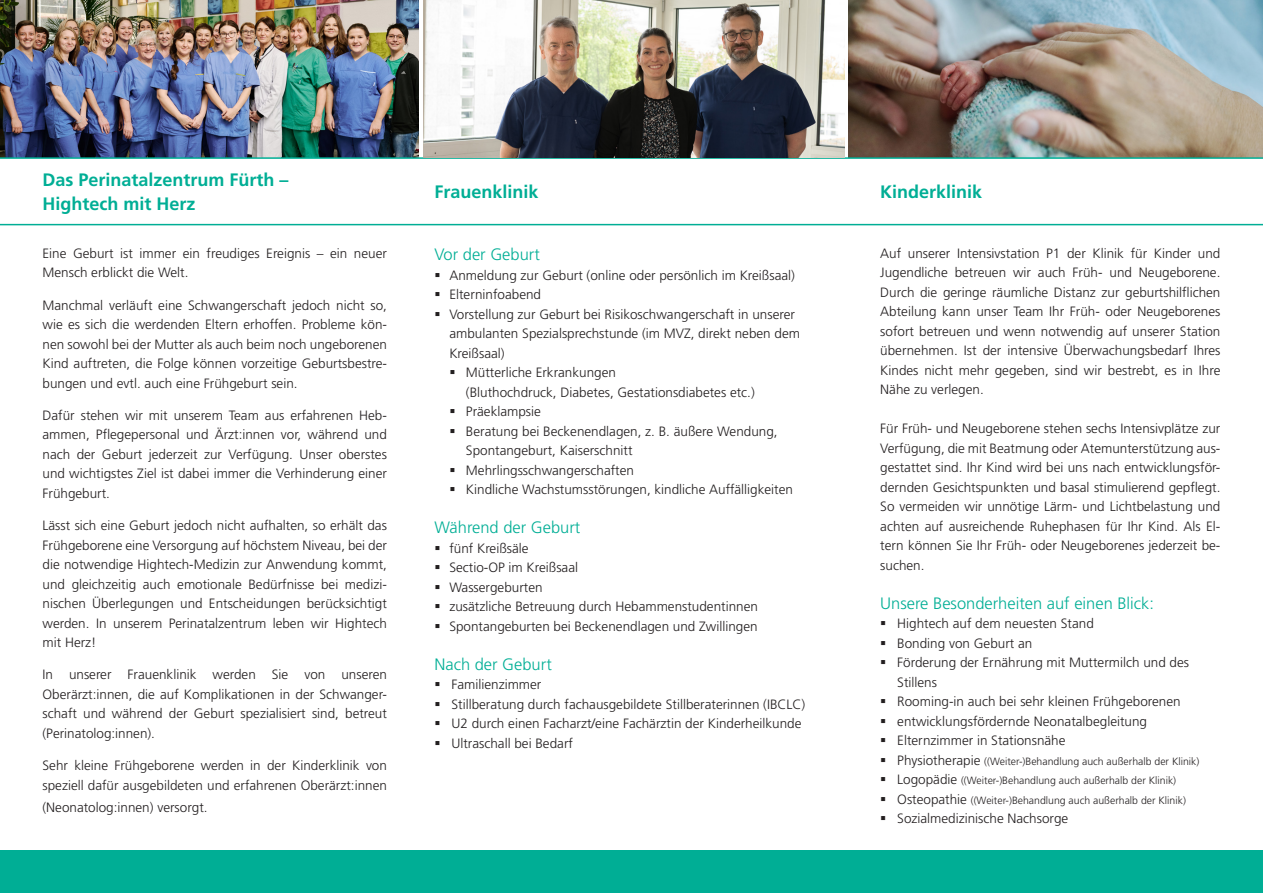
<style>
.page{position:relative;width:1263px;height:893px;background:#fff}
.page>*{position:absolute;margin:0;border:0;box-sizing:border-box;transform-origin:0 0}
.t1{font:700 18px "Frutiger LT Std";color:#00ae95}
.t2{font:300 16.5px "Frutiger LT Std";color:#00ae95}
.t3{font:300 13.5px/19.5px "Frutiger LT Std";color:#231f20;text-align:justify}
.t4{font:300 10.5px "Frutiger LT Std";color:#231f20}
.s1{font-size:13.5px}
</style>
<div class="page">
<img style="left:0;top:0;width:419px;height:157px">
<img style="left:848px;top:0;width:415px;height:157px">
<div style="left:0;top:850px;width:1263px;height:43px;background:#00ae95"></div>
<svg style="left:0;top:157px;width:1263px;height:68px"></svg>
<img style="left:423px;top:0;width:421px;height:157px">
<p class="t1" style="left:43px;top:169px;width:248px">Das Perinatalzentrum Fürth –</p>
<p class="t1" style="left:43px;top:193px;width:155px">Hightech mit Herz</p>
<p class="t3" style="left:43px;top:244px;width:346px">Eine Geburt ist immer ein freudiges Ereignis – ein neuer<br>Mensch erblickt die Welt.</p>
<p class="t3" style="left:43px;top:295px;width:346px">Manchmal verläuft eine Schwangerschaft jedoch nicht so, wie es sich die werdenden Eltern erhoffen. Probleme kön&shy;nen sowohl bei der Mutter als auch beim noch ungeborenen Kind auftreten, die Folge können vorzeitige Geburtsbestre&shy;bungen und evtl. auch eine Frühgeburt sein.</p>
<p class="t3" style="left:43px;top:406px;width:346px">Dafür stehen wir mit unserem Team aus erfahrenen Heb&shy;ammen, Pflegepersonal und Ärzt:innen vor, während und nach der Geburt jederzeit zur Verfügung. Unser oberstes und wichtigstes Ziel ist dabei immer die Verhinderung einer Frühgeburt.</p>
<p class="t3" style="left:43px;top:516px;width:346px">Lässt sich eine Geburt jedoch nicht aufhalten, so erhält das Frühgeborene eine Versorgung auf höchstem Niveau, bei der die notwendige Hightech-Medizin zur Anwendung kommt, und gleichzeitig auch emotionale Bedürfnisse bei medizi&shy;nischen Überlegungen und Entscheidungen berücksichtigt werden. In unserem Perinatalzentrum leben wir Hightech mit Herz!</p>
<p class="t3" style="left:43px;top:665px;width:346px">In unserer Frauenklinik werden Sie von unseren Oberärzt:innen, die auf Komplikationen in der Schwanger&shy;schaft und während der Geburt spezialisiert sind, betreut (Perinatolog:innen).</p>
<p class="t3" style="left:43px;top:756px;width:346px">Sehr kleine Frühgeborene werden in der Kinderklinik von speziell dafür ausgebildeten und erfahrenen Oberärzt:innen</p>
<p class="t3" style="left:43px;top:798px;width:167px">(Neonatolog:innen) versorgt.</p>
<p class="t1" style="left:434px;top:181px;width:106px">Frauenklinik</p>
<p class="t1" style="left:880px;top:181px;width:104px">Kinderklinik</p>
<p class="t2" style="left:434px;top:245px;width:107px">Vor der Geburt</p>
<p class="t3" style="left:434px;top:265px;width:362px">▪ Anmeldung zur Geburt (online oder persönlich im Kreißsaal)</p>
<p class="t3" style="left:434px;top:285px;width:108px">▪ Elterninfoabend</p>
<p class="t3" style="left:434px;top:304px;width:362px">▪ Vorstellung zur Geburt bei Risikoschwangerschaft in unserer</p>
<p class="t3" style="left:449px;top:324px;width:352px">ambulanten Spezialsprechstunde (im MVZ, direkt neben dem<br>Kreißsaal)</p>
<p class="t3" style="left:449px;top:363px;width:168px">▪ Mütterliche Erkrankungen</p>
<p class="t3" style="left:466px;top:382px;width:290px">(Bluthochdruck, Diabetes, Gestationsdiabetes etc.)</p>
<p class="t3" style="left:449px;top:402px;width:93px">▪ Präeklampsie</p>
<p class="t3" style="left:466px;top:421px;width:313px;text-indent:-17px">▪ Beratung bei Beckenendlagen, z. B. äußere Wendung,<br>Spontangeburt, Kaiserschnitt</p>
<p class="t3" style="left:449px;top:460px;width:186px">▪ Mehrlingsschwangerschaften</p>
<p class="t3" style="left:449px;top:480px;width:345px">▪ Kindliche Wachstumsstörungen, kindliche Auffälligkeiten</p>
<p class="t2" style="left:434px;top:518px;width:147px">Während der Geburt</p>
<p class="t3" style="left:434px;top:538px;width:96px">▪ fünf Kreißsäle</p>
<p class="t3" style="left:434px;top:558px;width:145px">▪ Sectio-OP im Kreißsaal</p>
<p class="t3" style="left:434px;top:577px;width:110px">▪ Wassergeburten</p>
<p class="t3" style="left:434px;top:597px;width:325px">▪ zusätzliche Betreuung durch Hebammenstudentinnen</p>
<p class="t3" style="left:434px;top:616px;width:325px">▪ Spontangeburten bei Beckenendlagen und Zwillingen</p>
<p class="t2" style="left:434px;top:655px;width:119px">Nach der Geburt</p>
<p class="t3" style="left:434px;top:675px;width:108px">▪ Familienzimmer</p>
<p class="t3" style="left:434px;top:694px;width:372px">▪ Stillberatung durch fachausgebildete Stillberaterinnen (IBCLC)</p>
<p class="t3" style="left:434px;top:714px;width:369px">▪ U2 durch einen Facharzt/eine Fachärztin der Kinderheilkunde</p>
<p class="t3" style="left:434px;top:733px;width:140px">▪ Ultraschall bei Bedarf</p>
<p class="t3" style="left:880px;top:244px;width:342px">Auf unserer Intensivstation P1 der Klinik für Kinder und Jugendliche betreuen wir auch Früh- und Neugeborene.<br>Durch die geringe räumliche Distanz zur geburtshilflichen Abteilung kann unser Team Ihr Früh- oder Neugeborenes sofort betreuen und wenn notwendig auf unserer Station übernehmen. Ist der intensive Überwachungsbedarf Ihres Kindes nicht mehr gegeben, sind wir bestrebt, es in Ihre Nähe zu verlegen.</p>
<p class="t3" style="left:880px;top:419px;width:342px">Für Früh- und Neugeborene stehen sechs Intensivplätze zur Verfügung, die mit Beatmung oder Atemunterstützung aus&shy;gestattet sind. Ihr Kind wird bei uns nach entwicklungsför&shy;dernden Gesichtspunkten und basal stimulierend gepflegt.<br>So vermeiden wir unnötige Lärm- und Lichtbelastung und achten auf ausreichende Ruhephasen für Ihr Kind. Als El&shy;tern können Sie Ihr Früh- oder Neugeborenes jederzeit be&shy;suchen.</p>
<p class="t2" style="left:880px;top:594px;width:275px">Unsere Besonderheiten auf einen Blick:</p>
<p class="t3" style="left:880px;top:614px;width:215px">▪ Hightech auf dem neuesten Stand</p>
<p class="t3" style="left:880px;top:634px;width:154px">▪ Bonding von Geburt an</p>
<p class="t3" style="left:880px;top:653px;width:310px">▪ Förderung der Ernährung mit Muttermilch und des</p>
<p class="t3" style="left:897px;top:673px;width:41px">Stillens</p>
<p class="t3" style="left:880px;top:692px;width:302px">▪ Rooming-in auch bei sehr kleinen Frühgeborenen</p>
<p class="t3" style="left:880px;top:712px;width:268px">▪ entwicklungsfördernde Neonatalbegleitung</p>
<p class="t3" style="left:880px;top:731px;width:187px">▪ Elternzimmer in Stationsnähe</p>
<p class="t4" style="left:880px;top:755px;width:321px">▪ <span class="s1">Physiotherapie</span> ((Weiter-)Behandlung auch außerhalb der Klinik)</p>
<p class="t4" style="left:880px;top:775px;width:297px">▪ <span class="s1">Logopädie</span> ((Weiter-)Behandlung auch außerhalb der Klinik)</p>
<p class="t4" style="left:880px;top:794px;width:307px">▪ <span class="s1">Osteopathie</span> ((Weiter-)Behandlung auch außerhalb der Klinik)</p>
<p class="t3" style="left:880px;top:809px;width:190px">▪ Sozialmedizinische Nachsorge</p>
</div>
